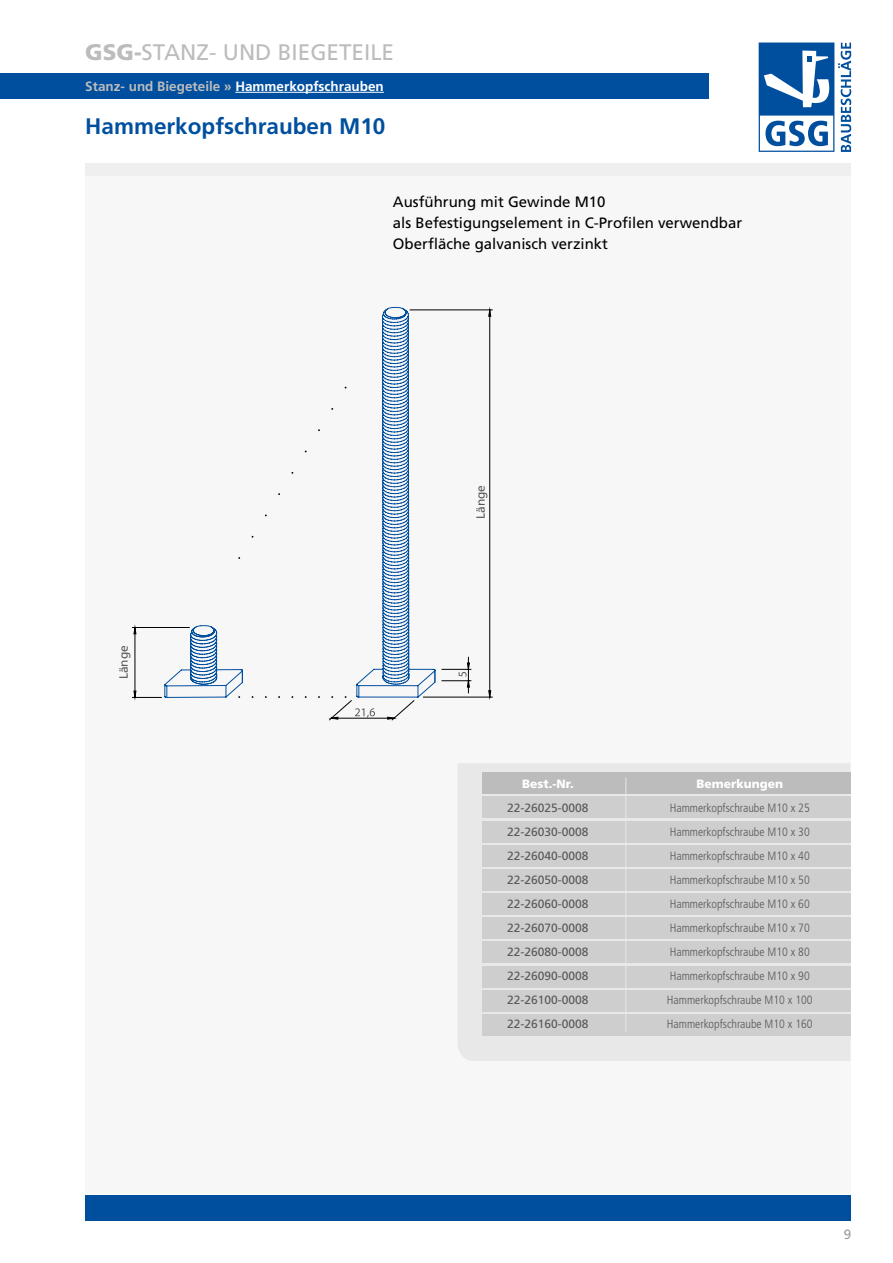
<style>
.page{position:relative;width:893px;height:1263px;background:#fff}
.page>*{position:absolute;margin:0;border:0;box-sizing:border-box;transform-origin:0 0}
.t1{font:22.5px "Frutiger";color:#bcbcbc}
.t2{font:700 22.5px "Frutiger";color:#004f9f}
.t3{font:15px/21px "Frutiger";color:#000}
.t4{font:700 13.5px "Frutiger";color:#bcbcbc}
.t5{font:13.5px "Frutiger";color:#9d9d9c}
.t6{font:300 condensed 12px/24px "Frutiger";color:#575756}
.t7{font:12px/24px "Frutiger";color:#575756;text-align:justify}
.t8{font:900 12px "Frutiger";color:#fff}
.s1{font-weight:900}
.s2{color:#fff}
</style>
<div class="page">
<div style="left:85px;top:174px;width:766px;height:1019px;background:#f7f7f7"></div>
<svg style="left:759px;top:43px;width:92px;height:109px"></svg>
<div style="left:85px;top:1195px;width:766px;height:25px;background:#004f9f"></div>
<div style="left:1px;top:74px;width:708px;height:25px;background:#004f9f"></div>
<hr style="left:235px;top:92px;width:149px;height:1px;background:#fff">
<div style="left:85px;top:163px;width:766px;height:13px;background:#efefef"></div>
<svg style="left:164px;top:307px;width:272px;height:391px"></svg>
<svg style="left:331px;top:708px;width:63px;height:11px"></svg>
<svg style="left:489px;top:310px;width:2px;height:387px"></svg>
<svg style="left:459px;top:663px;width:10px;height:24px"></svg>
<svg style="left:134px;top:627px;width:2px;height:70px"></svg>
<svg style="left:458px;top:763px;width:392px;height:298px;fill:#e9e8e8"></svg>
<div style="left:482px;top:845px;width:368px;height:21px;background:#cecece"></div>
<div style="left:482px;top:869px;width:368px;height:21px;background:#cecece"></div>
<div style="left:482px;top:893px;width:368px;height:22px;background:#cecece"></div>
<div style="left:482px;top:772px;width:368px;height:22px;background:#bcbcbc"></div>
<div style="left:482px;top:797px;width:368px;height:21px;background:#cecece"></div>
<div style="left:482px;top:821px;width:368px;height:21px;background:#cecece"></div>
<div style="left:482px;top:966px;width:368px;height:21px;background:#cecece"></div>
<div style="left:482px;top:990px;width:368px;height:21px;background:#cecece"></div>
<div style="left:482px;top:1014px;width:368px;height:22px;background:#cecece"></div>
<div style="left:482px;top:918px;width:368px;height:21px;background:#cecece"></div>
<div style="left:482px;top:942px;width:368px;height:21px;background:#cecece"></div>
<hr style="left:626px;top:778px;width:1px;height:254px;background:#e9e8e8">
<h1 class="t1" style="left:85px;top:39px;width:310px"><span class="s1">GSG-</span>STANZ- UND BIEGETEILE</h1>
<p class="t4" style="left:85px;top:78px;width:300px">Stanz- und Biegeteile » <span class="s2">Hammerkopfschrauben</span></p>
<h1 class="t2" style="left:85px;top:113px;width:302px">Hammerkopfschrauben M10</h1>
<p class="t3" style="left:393px;top:191px;width:351px">Ausführung mit Gewinde M10<br>als Befestigungselement in C-Profilen verwendbar<br>Oberfläche galvanisch verzinkt</p>
<p class="t7" style="left:112px;top:679px;width:36px;rotate:-90deg">Länge</p>
<p class="t7" style="left:468px;top:519px;width:36px;rotate:-90deg">Länge</p>
<p class="t8" style="left:522px;top:777px;width:53px">Best.-Nr.</p>
<p class="t7" style="left:507px;top:796px;width:83px">22-26025-0008<br>22-26030-0008<br>22-26040-0008<br>22-26050-0008<br>22-26060-0008<br>22-26070-0008<br>22-26080-0008<br>22-26090-0008<br>22-26100-0008<br>22-26160-0008</p>
<p class="t8" style="left:696px;top:777px;width:88px">Bemerkungen</p>
<p class="t6" style="left:667px;top:796px;width:147px">Hammerkopfschraube M10 x 25<br>Hammerkopfschraube M10 x 30<br>Hammerkopfschraube M10 x 40<br>Hammerkopfschraube M10 x 50<br>Hammerkopfschraube M10 x 60<br>Hammerkopfschraube M10 x 70<br>Hammerkopfschraube M10 x 80<br>Hammerkopfschraube M10 x 90<br>Hammerkopfschraube M10 x 100<br>Hammerkopfschraube M10 x 160</p>
<p class="t5" style="left:844px;top:1227px;width:9px">9</p>
</div>
